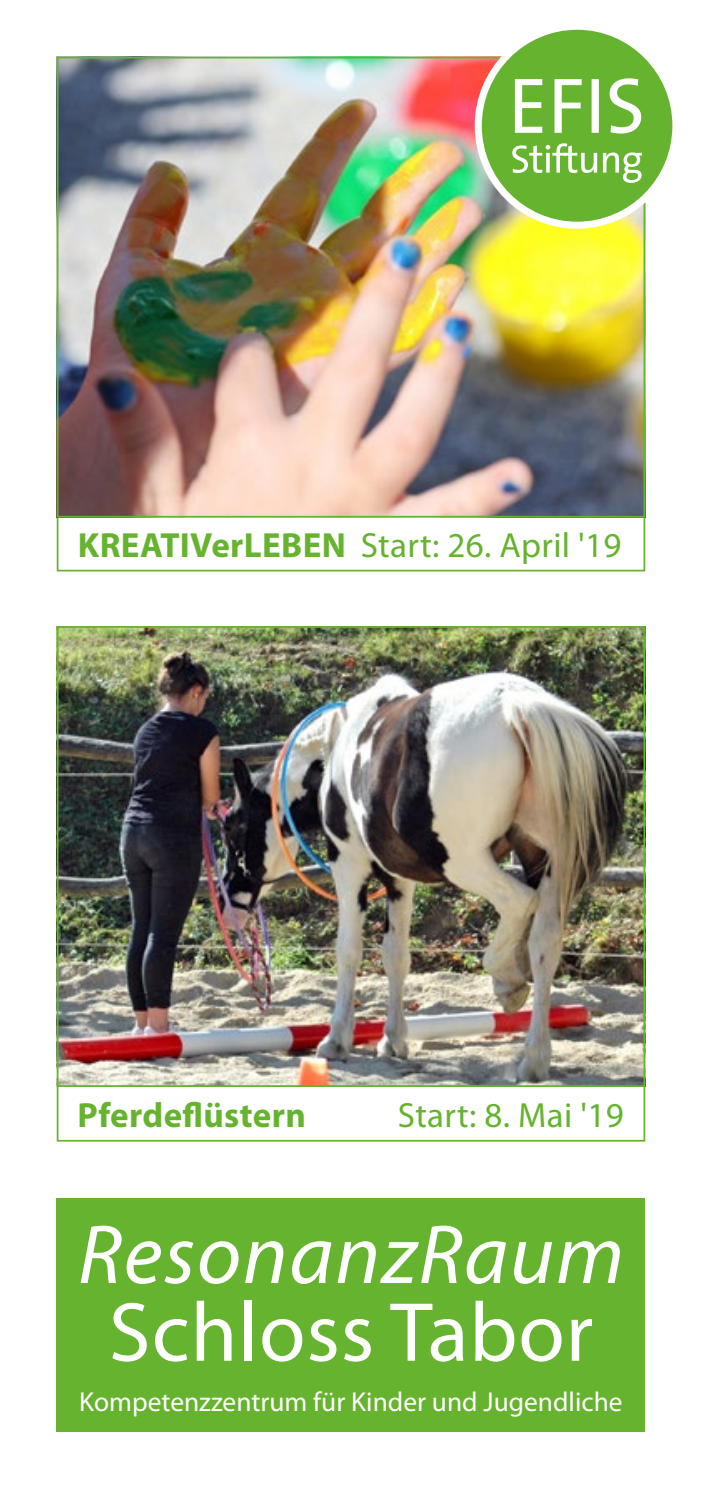
<style>
.page{position:relative;width:702px;height:1489px;background:#fff}
.page>*{position:absolute;margin:0;border:0;box-sizing:border-box;transform-origin:0 0}
.t1{font:italic 84.5px "Myriad Pro";letter-spacing:.02em;color:#fff}
.t2{font:84.5px "Myriad Pro";letter-spacing:.01em;color:#fff}
.t3{font:35px "Myriad Pro";letter-spacing:.01em;color:#65b32e}
.t4{font:700 35px "Myriad Pro";letter-spacing:.01em;color:#65b32e}
.t5{font:27.5px "Myriad Pro";color:#fff}
.s1{font-weight:700}
</style>
<div class="page">
<div style="left:57px;top:1198px;width:588px;height:233px;background:#65b32e"></div>
<div style="left:57px;top:514px;width:588px;height:57px;border:2px solid #65b32e"></div>
<div style="left:57px;top:1084px;width:588px;height:57px;border:2px solid #65b32e"></div>
<img style="left:60px;top:629px;width:582px;height:454px">
<div style="left:57px;top:626px;width:588px;height:460px;border:2px solid #65b32e"></div>
<img style="left:60px;top:60px;width:582px;height:454px">
<div style="left:57px;top:57px;width:588px;height:460px;border:2px solid #65b32e"></div>
<div style="left:478px;top:26px;width:198px;height:199px;background:#65b32e;border-radius:50%"></div>
<div style="left:474px;top:23px;width:205px;height:206px;border:7px solid #fff;border-radius:50%"></div>
<svg style="left:512px;top:143px;width:130px;height:40px"></svg>
<svg style="left:515px;top:78px;width:126px;height:55px"></svg>
<p class="t3" style="left:78px;top:523px;width:545px"><span class="s1">KREATIVerLEBEN</span> Start: 26. April '19</p>
<p class="t4" style="left:78px;top:1092px;width:230px">Pferdeflüstern</p>
<p class="t3" style="left:398px;top:1093px;width:227px">Start: 8. Mai '19</p>
<h1 class="t1" style="left:78px;top:1202px;width:547px">ResonanzRaum</h1>
<h1 class="t2" style="left:109px;top:1280px;width:486px">Schloss Tabor</h1>
<p class="t5" style="left:79px;top:1384px;width:545px">Kompetenzzentrum für Kinder und Jugendliche</p>
</div>
